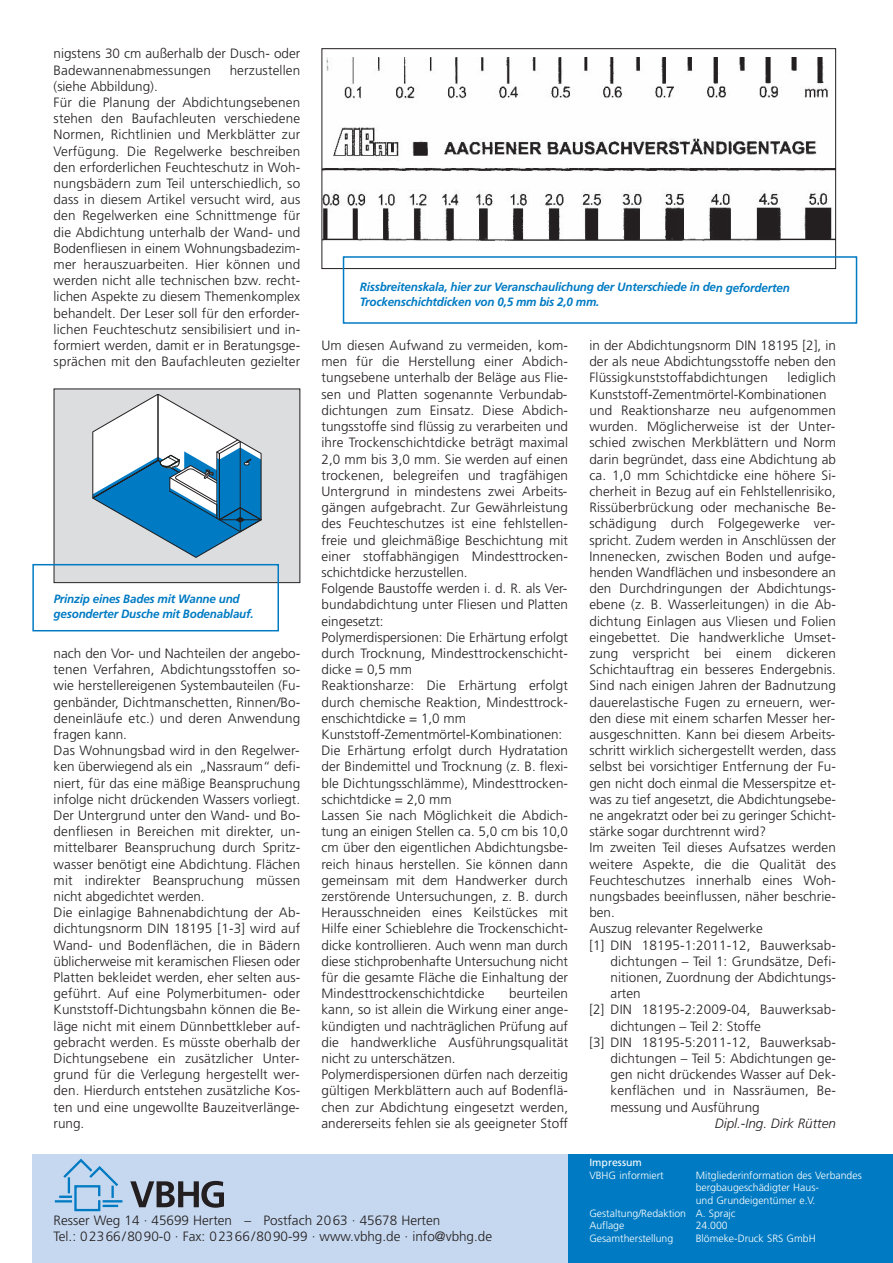
<style>
.page{position:relative;width:893px;height:1263px;background:#fff}
.page>*{position:absolute;margin:0;border:0;box-sizing:border-box;transform-origin:0 0}
.t1{font:300 13.5px/16.2px "Frutiger";letter-spacing:.01em;color:#231f20}
.t2{font:italic 300 13.5px "Frutiger";color:#231f20}
.t3{font:italic 700 12px/15px "Frutiger";letter-spacing:-.02em;color:#007bc3}
.t4{font:300 10.5px "Frutiger";color:#fff}
.t5{font:10.5px "Frutiger";color:#fff}
</style>
<div class="page">
<div style="left:568px;top:1154px;width:325px;height:108px;background:#007bc3"></div>
<div style="left:32px;top:1154px;width:536px;height:108px;background:#c6d8ef"></div>
<svg style="left:130px;top:1181px;width:94px;height:26px"></svg>
<svg style="left:55px;top:1158px;width:67px;height:53px"></svg>
<div style="left:54px;top:389px;width:246px;height:193px;background:#dcdddf"></div>
<svg style="left:93px;top:394px;width:168px;height:163px"></svg>
<div style="left:32px;top:564px;width:247px;height:67px;border:2px solid #007bc3"></div>
<img style="left:324px;top:58px;width:510px;height:183px">
<div style="left:322px;top:48px;width:514px;height:221px;border:1px solid #231f20"></div>
<div style="left:343px;top:256px;width:514px;height:68px;border:2px solid #007bc3"></div>
<p class="t1" style="left:54px;top:47px;width:248px">nigstens 30 cm außerhalb der Dusch- oder<br>Badewannenabmessungen</p>
<p class="t1" style="left:230px;top:63px;width:72px">herzustellen</p>
<p class="t1" style="left:54px;top:79px;width:248px">(siehe Abbildung).<br>Für die Planung der Abdichtungsebenen stehen den Baufachleuten verschiedene Normen, Richtlinien und Merkblätter zur Verfügung. Die Regelwerke beschreiben den erforderlichen Feuchteschutz in Woh&shy;nungsbädern zum Teil unterschiedlich, so dass in diesem Artikel versucht wird, aus den Regelwerken eine Schnittmenge für die Abdichtung unterhalb der Wand- und Bodenfliesen in einem Wohnungsbadezim&shy;mer herauszuarbeiten. Hier können und werden nicht alle technischen bzw. recht&shy;lichen Aspekte zu diesem Themenkomplex behandelt. Der Leser soll für den erforder&shy;lichen Feuchteschutz sensibilisiert und in&shy;formiert werden, damit er in Beratungsge&shy;sprächen mit den Baufachleuten gezielter</p>
<p class="t3" style="left:54px;top:592px;width:202px">Prinzip eines Bades mit Wanne und gesonderter Dusche mit Bodenablauf.</p>
<p class="t1" style="left:54px;top:646px;width:248px">nach den Vor- und Nachteilen der angebo&shy;tenen Verfahren, Abdichtungsstoffen so&shy;wie herstellereigenen Systembauteilen (Fu&shy;genbänder, Dichtmanschetten, Rinnen/Bo&shy;deneinläufe etc.) und deren Anwendung fragen kann.<br>Das Wohnungsbad wird in den Regelwer&shy;ken überwiegend als ein „Nassraum“ defi&shy;niert, für das eine mäßige Beanspruchung infolge nicht drückenden Wassers vorliegt.<br>Der Untergrund unter den Wand- und Bo&shy;denfliesen in Bereichen mit direkter, un&shy;mittelbarer Beanspruchung durch Spritz&shy;wasser benötigt eine Abdichtung. Flächen mit indirekter Beanspruchung müssen nicht abgedichtet werden.<br>Die einlagige Bahnenabdichtung der Ab&shy;dichtungsnorm DIN 18195 [1-3] wird auf Wand- und Bodenflächen, die in Bädern üblicherweise mit keramischen Fliesen oder Platten bekleidet werden, eher selten aus&shy;geführt. Auf eine Polymerbitumen- oder Kunststoff-Dichtungsbahn können die Be&shy;läge nicht mit einem Dünnbettkleber auf&shy;gebracht werden. Es müsste oberhalb der Dichtungsebene ein zusätzlicher Unter&shy;grund für die Verlegung hergestellt wer&shy;den. Hierdurch entstehen zusätzliche Kos&shy;ten und eine ungewollte Bauzeitverlänge&shy;rung.</p>
<p class="t3" style="left:360px;top:281px;width:431px">Rissbreitenskala, hier zur Veranschaulichung der Unterschiede in den geforderten<br>Trockenschichtdicken von 0,5 mm bis 2,0 mm.</p>
<p class="t1" style="left:321px;top:338px;width:248px">Um diesen Aufwand zu vermeiden, kom&shy;men für die Herstellung einer Abdich&shy;tungsebene unterhalb der Beläge aus Flie&shy;sen und Platten sogenannte Verbundab&shy;dichtungen zum Einsatz. Diese Abdich&shy;tungsstoffe sind flüssig zu verarbeiten und ihre Trockenschichtdicke beträgt maximal 2,0 mm bis 3,0 mm. Sie werden auf einen trockenen, belegreifen und tragfähigen Untergrund in mindestens zwei Arbeits&shy;gängen aufgebracht. Zur Gewährleistung des Feuchteschutzes ist eine fehlstellen&shy;freie und gleichmäßige Beschichtung mit einer stoffabhängigen Mindesttrocken&shy;schichtdicke herzustellen.<br>Folgende Baustoffe werden i. d. R. als Ver&shy;bundabdichtung unter Fliesen und Platten eingesetzt:<br>Polymerdispersionen: Die Erhärtung erfolgt durch Trocknung, Mindesttrockenschicht&shy;dicke = 0,5 mm<br>Reaktionsharze: Die Erhärtung erfolgt durch chemische Reaktion, Mindesttrock&shy;enschichtdicke = 1,0 mm Kunststoff-Zementmörtel-Kombinationen:<br>Die Erhärtung erfolgt durch Hydratation der Bindemittel und Trocknung (z. B. flexi&shy;ble Dichtungsschlämme), Mindesttrocken&shy;schichtdicke = 2,0 mm<br>Lassen Sie nach Möglichkeit die Abdich&shy;tung an einigen Stellen ca. 5,0 cm bis 10,0 cm über den eigentlichen Abdichtungsbe&shy;reich hinaus herstellen. Sie können dann gemeinsam mit dem Handwerker durch zerstörende Untersuchungen, z. B. durch Herausschneiden eines Keilstückes mit Hilfe einer Schieblehre die Trockenschicht&shy;dicke kontrollieren. Auch wenn man durch diese stichprobenhafte Untersuchung nicht für die gesamte Fläche die Einhaltung der Mindesttrockenschichtdicke</p>
<p class="t1" style="left:321px;top:986px;width:248px;text-indent:188px">beurteilen kann, so ist allein die Wirkung einer ange&shy;kündigten und nachträglichen Prüfung auf die handwerkliche Ausführungsqualität nicht zu unterschätzen.<br>Polymerdispersionen dürfen nach derzeitig gültigen Merkblättern auch auf Bodenflä&shy;chen zur Abdichtung eingesetzt werden, andererseits fehlen sie als geeigneter Stoff</p>
<p class="t1" style="left:589px;top:338px;width:248px;text-align:justify">in der Abdichtungsnorm DIN 18195 [2], in der als neue Abdichtungsstoffe neben den Flüssigkunststoffabdichtungen</p>
<p class="t1" style="left:788px;top:371px;width:50px">lediglich</p>
<p class="t1" style="left:589px;top:387px;width:239px">Kunststoff-Zementmörtel-Kombinationen</p>
<p class="t1" style="left:589px;top:403px;width:248px">und Reaktionsharze neu aufgenommen</p>
<p class="t1" style="left:589px;top:419px;width:247px">wurden. Möglicherweise ist der Unter-</p>
<p class="t1" style="left:589px;top:435px;width:248px">schied zwischen Merkblättern und Norm</p>
<p class="t1" style="left:589px;top:452px;width:248px">darin begründet, dass eine Abdichtung ab</p>
<p class="t1" style="left:589px;top:468px;width:248px">ca. 1,0 mm Schichtdicke eine höhere Si-</p>
<p class="t1" style="left:589px;top:484px;width:248px">cherheit in Bezug auf ein Fehlstellenrisiko,</p>
<p class="t1" style="left:589px;top:500px;width:248px">Rissüberbrückung oder mechanische Be-</p>
<p class="t1" style="left:589px;top:516px;width:247px">schädigung durch Folgegewerke ver-</p>
<p class="t1" style="left:589px;top:533px;width:248px">spricht. Zudem werden in Anschlüssen der</p>
<p class="t1" style="left:589px;top:549px;width:248px">Innenecken, zwischen Boden und aufge-</p>
<p class="t1" style="left:589px;top:565px;width:248px">henden Wandflächen und insbesondere an</p>
<p class="t1" style="left:589px;top:581px;width:248px">den Durchdringungen der Abdichtungs-</p>
<p class="t1" style="left:589px;top:597px;width:248px">ebene (z. B. Wasserleitungen) in die Ab-</p>
<p class="t1" style="left:589px;top:614px;width:248px">dichtung Einlagen aus Vliesen und Folien</p>
<p class="t1" style="left:589px;top:630px;width:248px">eingebettet. Die handwerkliche Umset-</p>
<p class="t1" style="left:589px;top:646px;width:248px">zung verspricht bei einem dickeren</p>
<p class="t1" style="left:589px;top:662px;width:248px">Schichtauftrag ein besseres Endergebnis.</p>
<p class="t1" style="left:589px;top:678px;width:248px">Sind nach einigen Jahren der Badnutzung</p>
<p class="t1" style="left:589px;top:695px;width:247px">dauerelastische Fugen zu erneuern, wer-</p>
<p class="t1" style="left:589px;top:711px;width:247px">den diese mit einem scharfen Messer her-</p>
<p class="t1" style="left:589px;top:727px;width:247px">ausgeschnitten. Kann bei diesem Arbeits-</p>
<p class="t1" style="left:589px;top:743px;width:248px">schritt wirklich sichergestellt werden, dass</p>
<p class="t1" style="left:589px;top:759px;width:248px">selbst bei vorsichtiger Entfernung der Fu-</p>
<p class="t1" style="left:589px;top:776px;width:248px">gen nicht doch einmal die Messerspitze et-</p>
<p class="t1" style="left:589px;top:792px;width:248px">was zu tief angesetzt, die Abdichtungsebe-</p>
<p class="t1" style="left:589px;top:808px;width:248px">ne angekratzt oder bei zu geringer Schicht-</p>
<p class="t1" style="left:589px;top:824px;width:178px">stärke sogar durchtrennt wird?</p>
<p class="t1" style="left:589px;top:840px;width:248px">Im zweiten Teil dieses Aufsatzes werden</p>
<p class="t1" style="left:589px;top:857px;width:248px">weitere Aspekte, die die Qualität des</p>
<p class="t1" style="left:589px;top:873px;width:248px">Feuchteschutzes innerhalb eines Woh-</p>
<p class="t1" style="left:589px;top:889px;width:248px">nungsbades beeinflussen, näher beschrie-</p>
<p class="t1" style="left:589px;top:905px;width:27px">ben.</p>
<p class="t1" style="left:589px;top:921px;width:175px">Auszug relevanter Regelwerke</p>
<p class="t1" style="left:589px;top:938px;width:248px">[1] DIN 18195-1:2011-12, Bauwerksab-</p>
<p class="t1" style="left:611px;top:954px;width:227px">dichtungen – Teil 1: Grundsätze, Defi-</p>
<p class="t1" style="left:611px;top:970px;width:227px">nitionen, Zuordnung der Abdichtungs-</p>
<p class="t1" style="left:611px;top:986px;width:31px">arten</p>
<p class="t1" style="left:589px;top:1002px;width:248px">[2] DIN 18195-2:2009-04, Bauwerksab-</p>
<p class="t1" style="left:611px;top:1019px;width:152px">dichtungen – Teil 2: Stoffe</p>
<p class="t1" style="left:589px;top:1035px;width:248px">[3] DIN 18195-5:2011-12, Bauwerksab-</p>
<p class="t1" style="left:611px;top:1051px;width:227px">dichtungen – Teil 5: Abdichtungen ge-</p>
<p class="t1" style="left:611px;top:1067px;width:227px">gen nicht drückendes Wasser auf Dek-</p>
<p class="t1" style="left:611px;top:1083px;width:227px">kenflächen und in Nassräumen, Be-</p>
<p class="t1" style="left:611px;top:1100px;width:151px">messung und Ausführung</p>
<p class="t2" style="left:715px;top:1115px;width:123px">Dipl.-Ing. Dirk Rütten</p>
<p class="t1" style="left:54px;top:1213px;width:440px">Resser Weg 14 · 45699 Herten – Postfach 2063 · 45678 Herten<br>Tel.: 02366/8090-0 · Fax: 02366/8090-99 · www.vbhg.de · info@vbhg.de</p>
<p class="t5" style="left:589px;top:1158px;width:54px">Impressum</p>
<p class="t4" style="left:589px;top:1171px;width:76px">VBHG informiert</p>
<p class="t4" style="left:696px;top:1171px;width:168px">Mitgliederinformation des Verbandes</p>
<p class="t4" style="left:696px;top:1183px;width:125px">bergbaugeschädigter Haus-</p>
<p class="t4" style="left:696px;top:1196px;width:121px">und Grundeigentümer e.V.</p>
<p class="t4" style="left:589px;top:1208px;width:148px">Gestaltung/Redaktion A. Sprajc</p>
<p class="t4" style="left:589px;top:1221px;width:36px">Auflage</p>
<p class="t4" style="left:696px;top:1221px;width:34px">24.000</p>
<p class="t4" style="left:589px;top:1234px;width:85px">Gesamtherstellung</p>
<p class="t4" style="left:696px;top:1234px;width:122px">Blömeke-Druck SRS GmbH</p>
</div>
